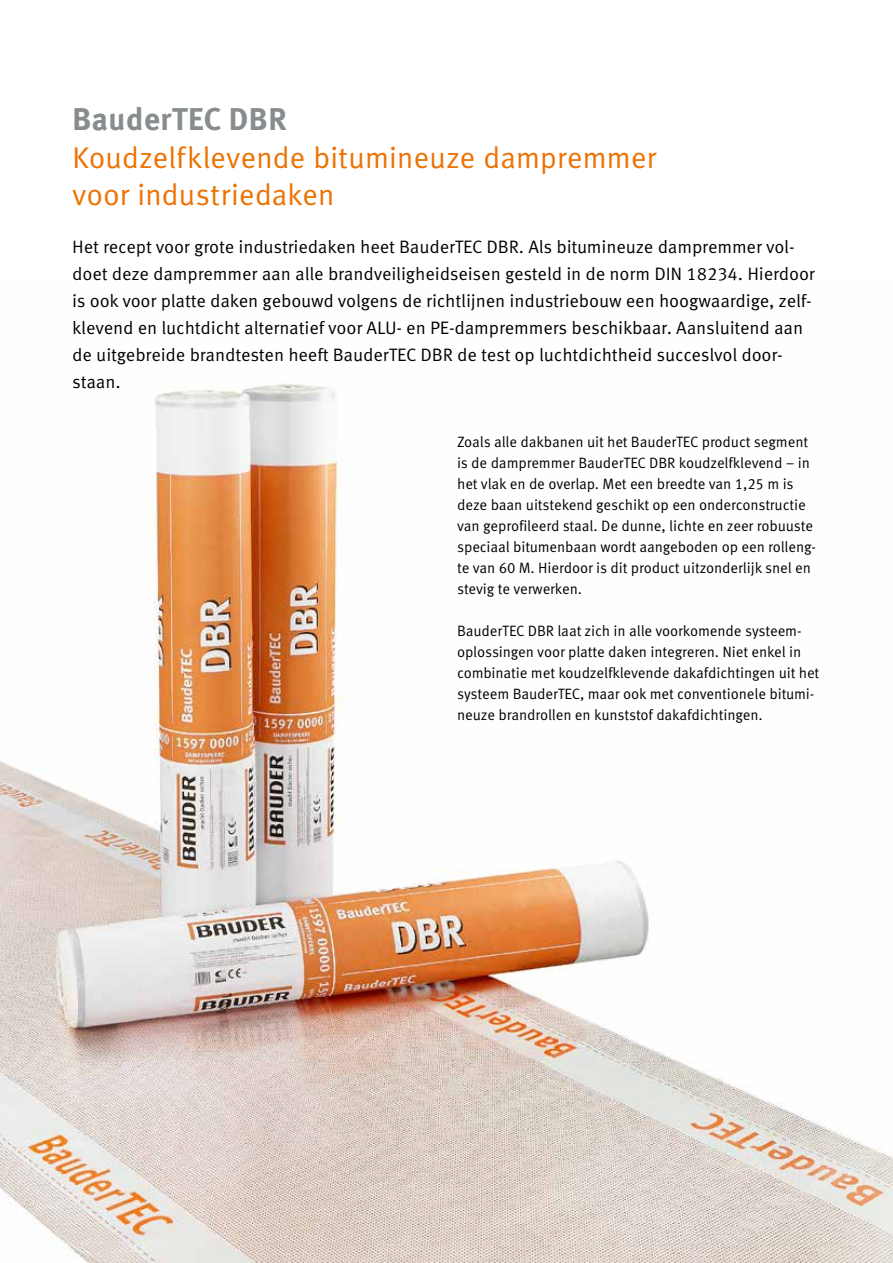
<style>
.page{position:relative;width:893px;height:1263px;background:#fff}
.page>*{position:absolute;margin:0;border:0;box-sizing:border-box;transform-origin:0 0}
.t1{font:700 31.5px "Meta Correspondence Pro";color:#878c8f}
.t2{font:30px/37.5px "Meta Correspondence Pro";letter-spacing:-.015em;color:#ee7203}
.t3{font:18px/27px "Meta Correspondence Pro";letter-spacing:-.01em;color:#000}
.t4{font:15px/21px "Meta Correspondence Pro";letter-spacing:-.01em;color:#000}
</style>
<div class="page">
<img style="left:0;top:384px;width:769px;height:879px">
<svg style="left:769px;top:1101px;width:124px;height:162px"></svg>
<h1 class="t1" style="left:72px;top:94px;width:216px">BauderTEC DBR</h1>
<h2 class="t2" style="left:72px;top:136px;width:586px">Koudzelfklevende bitumineuze dampremmer voor industriedaken</h2>
<p class="t3" style="left:72px;top:232px;width:744px">Het recept voor grote industriedaken heet BauderTEC DBR. Als bitumineuze dampremmer vol&shy;doet deze dampremmer aan alle brandveiligheidseisen gesteld in de norm DIN 18234. Hierdoor is ook voor platte daken gebouwd volgens de richtlijnen industriebouw een hoogwaardige, zelf&shy;klevend en luchtdicht alternatief voor ALU- en PE-dampremmers beschikbaar. Aansluitend aan de uitgebreide brandtesten heeft BauderTEC DBR de test op luchtdichtheid succeslvol door&shy;staan.</p>
<p class="t4" style="left:457px;top:430px;width:360px">Zoals alle dakbanen uit het BauderTEC product segment is de dampremmer BauderTEC DBR koudzelfklevend – in het vlak en de overlap. Met een breedte van 1,25 m is deze baan uitstekend geschikt op een onderconstructie van geprofileerd staal. De dunne, lichte en zeer robuuste speciaal bitumenbaan wordt aangeboden op een rolleng&shy;te van 60 M. Hierdoor is dit product uitzonderlijk snel en stevig te verwerken.</p>
<p class="t4" style="left:457px;top:619px;width:364px">BauderTEC DBR laat zich in alle voorkomende systeem&shy;oplossingen voor platte daken integreren. Niet enkel in combinatie met koudzelfklevende dakafdichtingen uit het systeem BauderTEC, maar ook met conventionele bitumi&shy;neuze brandrollen en kunststof dakafdichtingen.</p>
</div>
